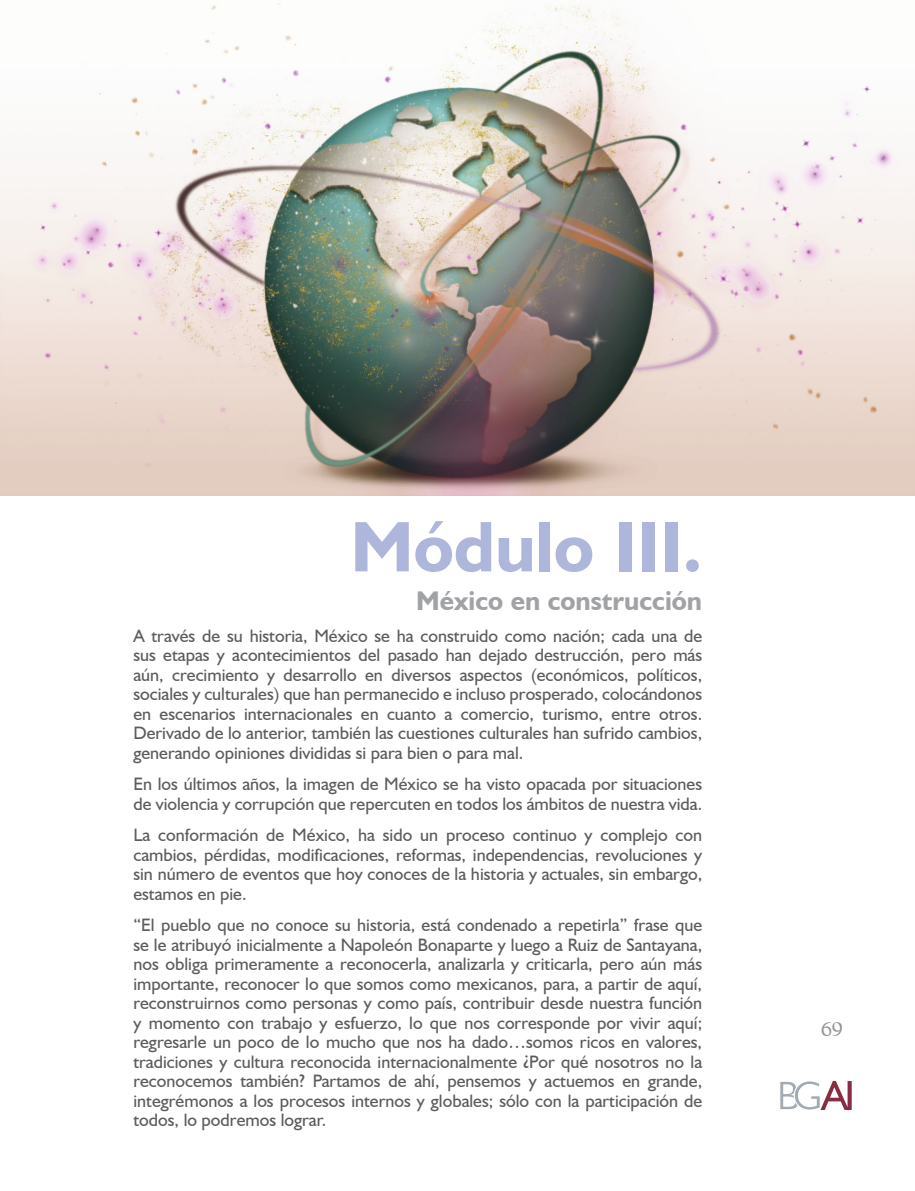
<style>
.page{position:relative;width:915px;height:1191px;background:#fff}
.page>*{position:absolute;margin:0;border:0;box-sizing:border-box;transform-origin:0 0}
.Módulo{font:700 72px "Humanist 521 BT";color:#aeb6db}
.Titulo_Modulo{font:700 27px "Humanist 521 BT";color:#a0a2a5}
.t1{font:700 21px "Californian FB";color:#939598}
.Cuerpo_de_texto{font:18px/19.5px "Humanist 521 BT";color:#5c5c5f;text-align:justify}
</style>
<div class="page">
<svg style="left:780px;top:1080px;width:71px;height:31px"></svg>
<img style="left:0;top:0;width:914px;height:495px">
<p class="Módulo" style="left:350px;top:502px;width:353px">Módulo III.</p>
<p class="Titulo_Modulo" style="left:416px;top:584px;width:287px">México en construcción</p>
<p class="Cuerpo_de_texto" style="left:133px;top:625px;width:570px">A través de su historia, México se ha construido como nación; cada una de sus etapas y acontecimientos del pasado han dejado destrucción, pero más aún, crecimiento y desarrollo en diversos aspectos (económicos, políticos, sociales y culturales) que han permanecido e incluso prosperado, colocándonos en escenarios internacionales en cuanto a comercio, turismo, entre otros.<br>Derivado de lo anterior, también las cuestiones culturales han sufrido cambios, generando opiniones divididas si para bien o para mal.</p>
<p class="Cuerpo_de_texto" style="left:133px;top:774px;width:570px">En los últimos años, la imagen de México se ha visto opacada por situaciones de violencia y corrupción que repercuten en todos los ámbitos de nuestra vida.</p>
<p class="Cuerpo_de_texto" style="left:133px;top:825px;width:570px">La conformación de México, ha sido un proceso continuo y complejo con cambios, pérdidas, modificaciones, reformas, independencias, revoluciones y sin número de eventos que hoy conoces de la historia y actuales, sin embargo, estamos en pie.</p>
<p class="Cuerpo_de_texto" style="left:133px;top:915px;width:570px">“El pueblo que no conoce su historia, está condenado a repetirla” frase que se le atribuyó inicialmente a Napoleón Bonaparte y luego a Ruiz de Santayana, nos obliga primeramente a reconocerla, analizarla y criticarla, pero aún más importante, reconocer lo que somos como mexicanos, para, a partir de aquí, reconstruirnos como personas y como país, contribuir desde nuestra función y momento con trabajo y esfuerzo, lo que nos corresponde por vivir aquí; regresarle un poco de lo mucho que nos ha dado…somos ricos en valores, tradiciones y cultura reconocida internacionalmente ¿Por qué nosotros no la reconocemos también? Partamos de ahí, pensemos y actuemos en grande, integrémonos a los procesos internos y globales; sólo con la participación de todos, lo podremos lograr.</p>
<p class="t1" style="left:820px;top:1017px;width:23px">69</p>
</div>
